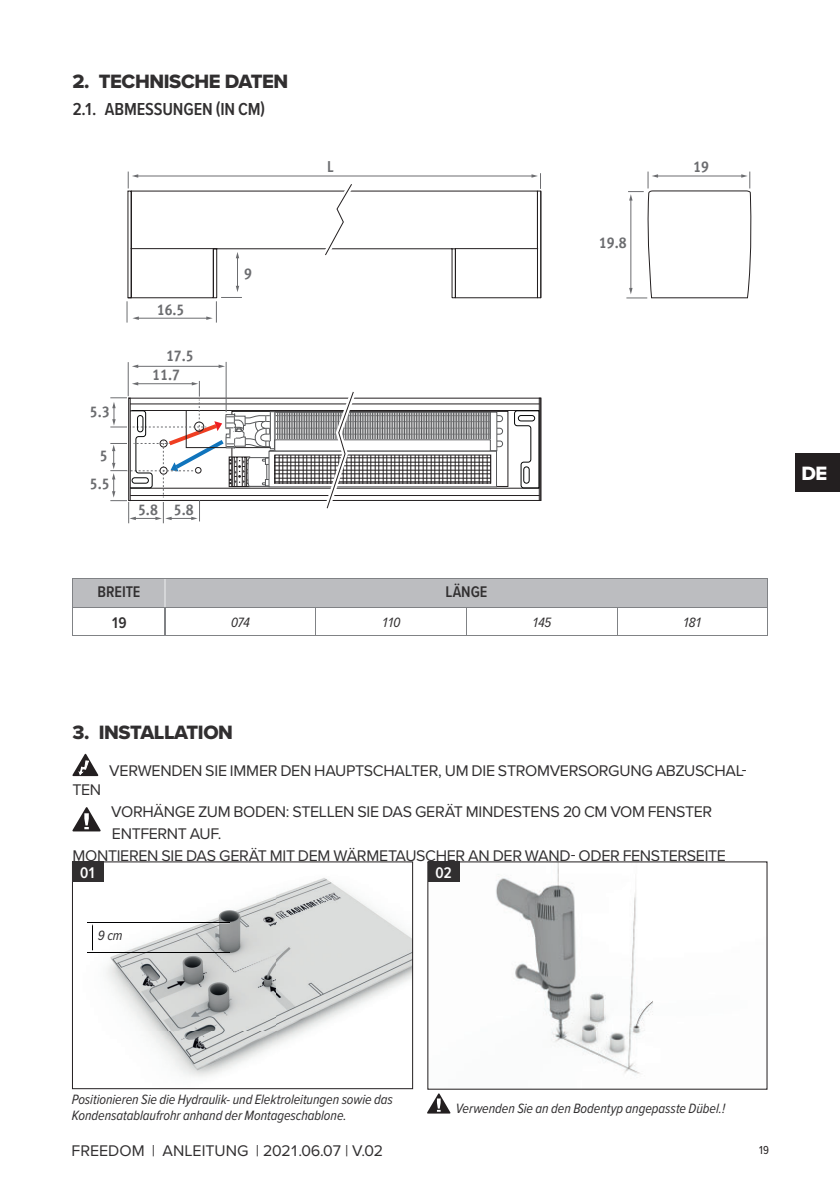
<style>
.page{position:relative;width:840px;height:1190px;background:#fff}
.page>*{position:absolute;margin:0;border:0;box-sizing:border-box;transform-origin:0 0}
.t1{font:20px "Proxima Nova Extrabld";letter-spacing:-.02em;color:#312f30}
.t2{font:20px "Proxima Nova Extrabld";color:#fff}
.t3{font:600 18px "Proxima Nova Cond";letter-spacing:-.005em;color:#312f30}
.t4{font:16px "Proxima Nova";letter-spacing:-.02em;color:#312f30}
.t5{font:600 16px "Proxima Nova Cond";color:#312f30}
.t6{font:600 16px "Proxima Nova Cond";color:#fff}
.t7{font:700 condensed 15.8px "Meta Pro";color:#6c6d70}
.t8{font:italic 14px/16px "Proxima Nova Cond";letter-spacing:-.005em;color:#312f30}
.t9{font:12px "Proxima Nova Cond";color:#231f20}
</style>
<div class="page">
<div style="left:796px;top:453px;width:44px;height:39px;background:#231f20"></div>
<svg style="left:127px;top:190px;width:415px;height:109px"></svg>
<hr style="left:540px;top:191px;width:1px;height:107px;background:#231f20">
<hr style="left:137px;top:366px;width:83px;height:1px;background:#6c6d70">
<svg style="left:132px;top:365px;width:6px;height:3px"></svg>
<svg style="left:219px;top:365px;width:6px;height:3px"></svg>
<div style="left:539px;top:398px;width:2px;height:103px;border:1px solid #231f20"></div>
<hr style="left:130px;top:488px;width:409px;height:1px;background:#231f20">
<hr style="left:130px;top:495px;width:410px;height:1px;background:#231f20">
<hr style="left:132px;top:410px;width:407px;height:1px;background:#231f20">
<hr style="left:130px;top:404px;width:410px;height:1px;background:#231f20">
<hr style="left:226px;top:362px;width:1px;height:50px;background:#6c6d70">
<hr style="left:128px;top:362px;width:1px;height:34px;background:#6c6d70">
<hr style="left:137px;top:176px;width:396px;height:1px;background:#6c6d70">
<svg style="left:532px;top:173px;width:9px;height:19px"></svg>
<svg style="left:127px;top:172px;width:11px;height:20px"></svg>
<svg style="left:626px;top:172px;width:126px;height:127px"></svg>
<hr style="left:237px;top:257px;width:1px;height:30px;background:#6c6d70">
<svg style="left:236px;top:252px;width:3px;height:6px"></svg>
<hr style="left:138px;top:318px;width:69px;height:1px;background:#6c6d70">
<svg style="left:206px;top:286px;width:36px;height:37px"></svg>
<svg style="left:127px;top:297px;width:12px;height:26px"></svg>
<hr style="left:131px;top:248px;width:82px;height:1px;background:#231f20">
<hr style="left:455px;top:248px;width:83px;height:1px;background:#231f20">
<svg style="left:318px;top:184px;width:41px;height:79px"></svg>
<svg style="left:514px;top:410px;width:26px;height:79px"></svg>
<div style="left:523px;top:467px;width:7px;height:17px;border:1px solid #030505;border-radius:3px"></div>
<div style="left:518px;top:415px;width:17px;height:6px;border:1px solid #030505;border-radius:3px"></div>
<svg style="left:110px;top:381px;width:393px;height:142px"></svg>
<svg style="left:72px;top:579px;width:696px;height:56px"></svg>
<hr style="left:72px;top:635px;width:696px;height:1px;background:#808285">
<hr style="left:164px;top:579px;width:2px;height:28px;background:#d5d6d8">
<hr style="left:164px;top:607px;width:2px;height:28px;background:#808285">
<svg style="left:72px;top:861px;width:341px;height:228px"></svg>
<svg style="left:72px;top:754px;width:26px;height:22px"></svg>
<svg style="left:72px;top:807px;width:29px;height:24px"></svg>
<svg style="left:427px;top:861px;width:341px;height:229px"></svg>
<svg style="left:427px;top:1093px;width:23px;height:21px"></svg>
<div style="left:72px;top:861px;width:32px;height:21px;background:#312f30"></div>
<div style="left:428px;top:861px;width:31px;height:21px;background:#312f30"></div>
<p class="t1" style="left:72px;top:73px;width:217px">2. TECHNISCHE DATEN</p>
<p class="t3" style="left:72px;top:102px;width:194px">2.1. ABMESSUNGEN ( IN CM )</p>
<p class="t7" style="left:90px;top:402px;width:21px">5.3</p>
<p class="t7" style="left:100px;top:446px;width:9px">5</p>
<p class="t7" style="left:90px;top:475px;width:21px">5.5</p>
<p class="t7" style="left:157px;top:300px;width:29px">16.5</p>
<p class="t7" style="left:166px;top:346px;width:29px">17.5</p>
<p class="t7" style="left:152px;top:365px;width:29px">11.7</p>
<p class="t7" style="left:138px;top:501px;width:57px">5.8 5.8</p>
<p class="t7" style="left:244px;top:264px;width:9px">9</p>
<p class="t7" style="left:327px;top:157px;width:8px">L</p>
<p class="t7" style="left:693px;top:157px;width:17px">19</p>
<p class="t7" style="left:599px;top:234px;width:29px">19.8</p>
<p class="t5" style="left:97px;top:586px;width:45px">BREITE</p>
<p class="t5" style="left:445px;top:586px;width:44px">LÄNGE</p>
<p class="t5" style="left:111px;top:616px;width:17px">19</p>
<p class="t8" style="left:231px;top:616px;width:21px">074</p>
<p class="t8" style="left:382px;top:616px;width:20px">110</p>
<p class="t8" style="left:532px;top:616px;width:21px">145</p>
<p class="t8" style="left:683px;top:616px;width:21px">181</p>
<p class="t1" style="left:72px;top:725px;width:162px">3. INSTALLATION</p>
<p class="t4" style="left:109px;top:765px;width:639px">VERWENDEN SIE IMMER DEN HAUPTSCHALTER, UM DIE STROMVERSORGUNG ABZUSCHAL-</p>
<p class="t4" style="left:72px;top:784px;width:30px">TEN</p>
<p class="t4" style="left:111px;top:806px;width:603px">VORHÄNGE ZUM BODEN: STELLEN SIE DAS GERÄT MINDESTENS 20 CM VOM FENSTER</p>
<p class="t4" style="left:112px;top:828px;width:111px">ENTFERNT AUF.</p>
<p class="t4" style="left:72px;top:850px;width:655px">MONTIEREN SIE DAS GERÄT MIT DEM WÄRMETAUSCHER AN DER WAND- ODER FENSTERSEITE</p>
<p class="t6" style="left:80px;top:867px;width:18px">01</p>
<p class="t6" style="left:436px;top:867px;width:18px">02</p>
<p class="t8" style="left:98px;top:929px;width:26px">9 cm</p>
<p class="t2" style="left:801px;top:466px;width:27px">DE</p>
<p class="t8" style="left:72px;top:1093px;width:323px">Positionieren Sie die Hydraulik- und Elektroleitungen sowie das<br>Kondensatablaufrohr anhand der Montageschablone.</p>
<p class="t8" style="left:456px;top:1102px;width:271px">Verwenden Sie an den Bodentyp angepasste Dübel. !</p>
<p class="t4" style="left:72px;top:1145px;width:313px">FREEDOM | ANLEITUNG | 2021.06.07 | V.02</p>
<p class="t9" style="left:759px;top:1145px;width:11px">19</p>
</div>
